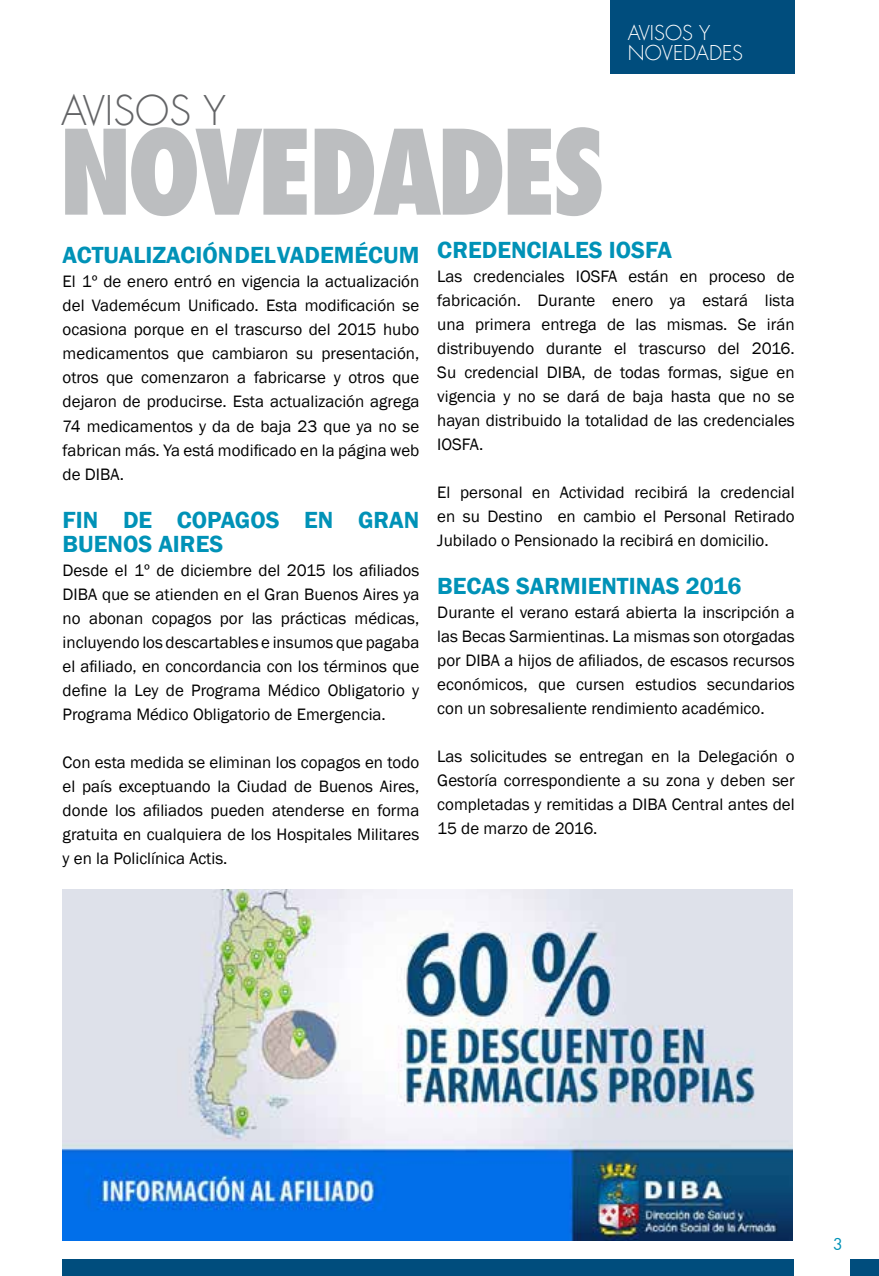
<style>
.page{position:relative;width:879px;height:1276px;background:#fff}
.page>*{position:absolute;margin:0;border:0;box-sizing:border-box;transform-origin:0 0}
.t1{font:800 condensed 114px "Futura LT";letter-spacing:-.05em;color:#bcbec0}
.t2{font:300 40px "Futura LT";color:#636466}
.t3{font:600 24px "Franklin Gothic";color:#0092b7}
.t4{font:300 20px/20px "Futura LT";color:#fff}
.t5{font:18px "Futura";color:#0092b7}
.t6{font:17px/24px "Franklin Gothic";color:#000;text-align:justify}
</style>
<div class="page">
<div style="left:850px;top:1259px;width:29px;height:17px;background:#004d7d"></div>
<div style="left:62px;top:1259px;width:732px;height:17px;background:#004d7d"></div>
<div style="left:610px;top:0;width:184px;height:73px;background:#004d7d"></div>
<img style="left:62px;top:889px;width:730px;height:351px">
<h2 class="t2" style="left:61px;top:86px;width:166px">AVI SOS Y</h2>
<h1 class="t1" style="left:58px;top:101px;width:549px">NOVEDADES</h1>
<p class="t4" style="left:628px;top:23px;width:117px">AVI SOS Y<br>NOVEDADES</p>
<h3 class="t3" style="left:63px;top:241px;width:358px">ACTUALIZACIÓN DEL VADEMÉCUM</h3>
<p class="t6" style="left:63px;top:270px;width:358px">El 1º de enero entró en vigencia la actualización del Vademécum Unificado. Esta modificación se ocasiona porque en el trascurso del 2015 hubo medicamentos que cambiaron su presentación, otros que comenzaron a fabricarse y otros que dejaron de producirse. Esta actualización agrega 74 medicamentos y da de baja 23 que ya no se fabrican más. Ya está modificado en la página web de DIBA.</p>
<h3 class="t3" style="left:63px;top:505px;width:75px">FIN DE</h3>
<h3 class="t3" style="left:177px;top:505px;width:198px">COPAGOS EN GRA</h3>
<h3 class="t3" style="left:404px;top:505px;width:17px">N</h3>
<h3 class="t3" style="left:63px;top:529px;width:162px">BUENOS AIRES</h3>
<p class="t6" style="left:63px;top:558px;width:358px">Desde el 1º de diciembre del 2015 los afiliados DIBA que se atienden en el Gran Buenos Aires ya no abonan copagos por las prácticas médicas, incluyendo los descartables e insumos que pagaba el afiliado, en concordancia con los términos que define la Ley de Programa Médico Obligatorio y Programa Médico Obligatorio de Emergencia.</p>
<p class="t6" style="left:63px;top:750px;width:358px">Con esta medida se eliminan los copagos en todo el país exceptuando la Ciudad de Buenos Aires, donde los afiliados pueden atenderse en forma gratuita en cualquiera de los Hospitales Militares y en la Policlínica Actis.</p>
<h3 class="t3" style="left:437px;top:235px;width:31px">CREDE</h3>
<h3 class="t3" style="left:511px;top:235px;width:162px">NCIALES IOSFA</h3>
<p class="t6" style="left:437px;top:264px;width:359px">Las credenciales IOSFA están en proceso de fabricación. Durante enero ya estará lista una primera entrega de las mismas. Se irán distribuyendo durante el trascurso del 2016.<br>Su credencial DIBA, de todas formas, sigue en vigencia y no se dará de baja hasta que no se hayan distribuido la totalidad de las credenciales IOSFA.</p>
<p class="t6" style="left:437px;top:480px;width:359px">El personal en Actividad recibirá la credencial en su Destino en cambio el Personal Retirado Jubilado o Pensionado la recibirá en domicilio.</p>
<h3 class="t3" style="left:437px;top:571px;width:306px">BECAS SAR MIENTINAS 2016</h3>
<p class="t6" style="left:437px;top:600px;width:359px">Durante el verano estará abierta la inscripción a las Becas Sarmientinas. La mismas son otorgadas por DIBA a hijos de afiliados, de escasos recursos económicos, que cursen estudios secundarios con un sobresaliente rendimiento académico.</p>
<p class="t6" style="left:437px;top:744px;width:359px">Las solicitudes se entregan en la Delegación o Gestoría correspondiente a su zona y deben ser completadas y remitidas a DIBA Central antes del 15 de marzo de 2016.</p>
<p class="t5" style="left:833px;top:1233px;width:12px">3</p>
</div>
